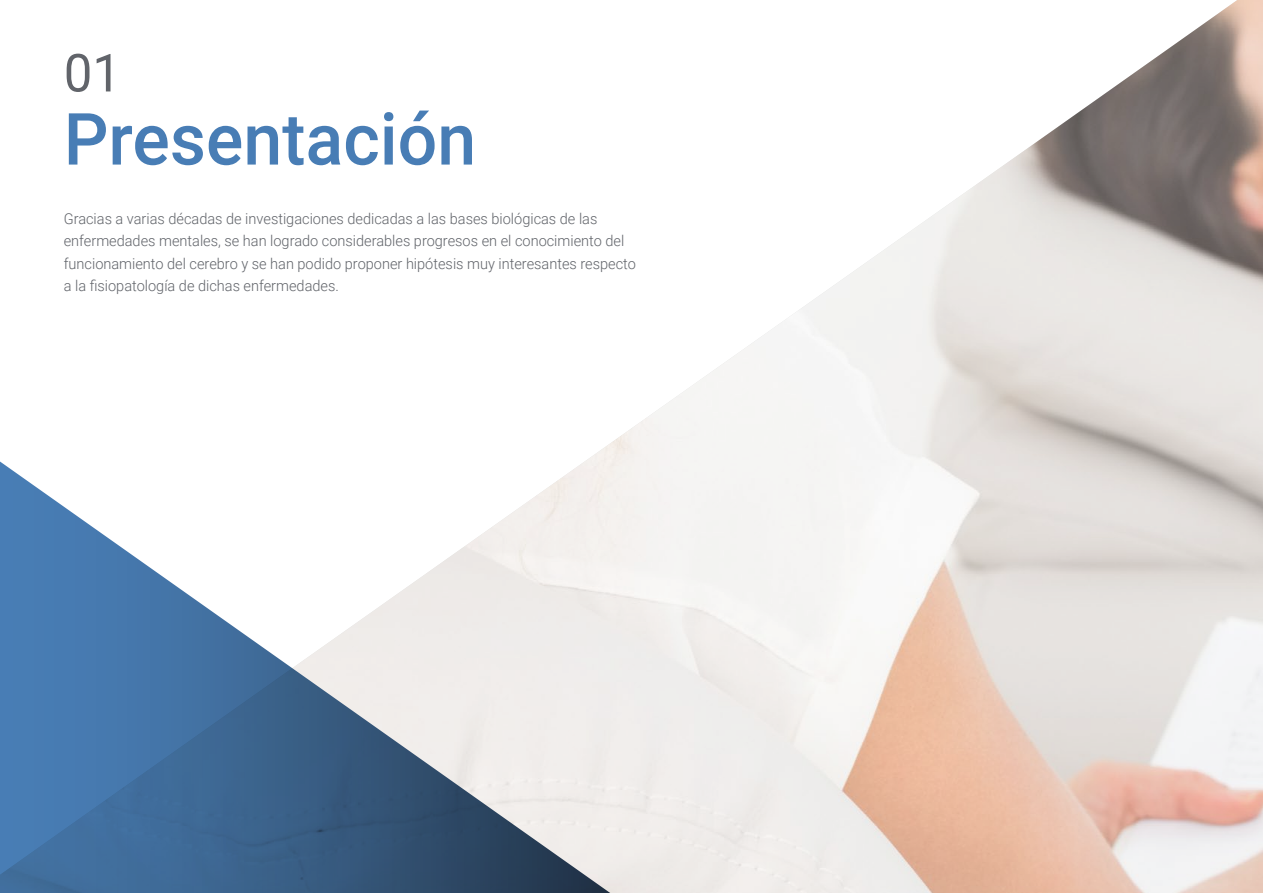
<style>
.page{position:relative;width:1263px;height:893px;background:#fff}
.page>*{position:absolute;margin:0;border:0;box-sizing:border-box;transform-origin:0 0}
.t1{font:500 72px "Roboto";color:#487db5}
.t2{font:52.5px "Roboto";color:#61646a}
.t3{font:300 15px/22.5px "Roboto";color:#61646a}
</style>
<div class="page">
<img style="left:607px;top:0;width:656px;height:893px">
<svg style="left:0;top:446px;width:640px;height:447px"></svg>
<h2 class="t2" style="left:64px;top:36px;width:59px">01</h2>
<h1 class="t1" style="left:64px;top:89px;width:414px">Presentación</h1>
<p class="t3" style="left:64px;top:207px;width:574px">Gracias a varias décadas de investigaciones dedicadas a las bases biológicas de las enfermedades mentales, se han logrado considerables progresos en el conocimiento del funcionamiento del cerebro y se han podido proponer hipótesis muy interesantes respecto a la fisiopatología de dichas enfermedades.</p>
</div>
